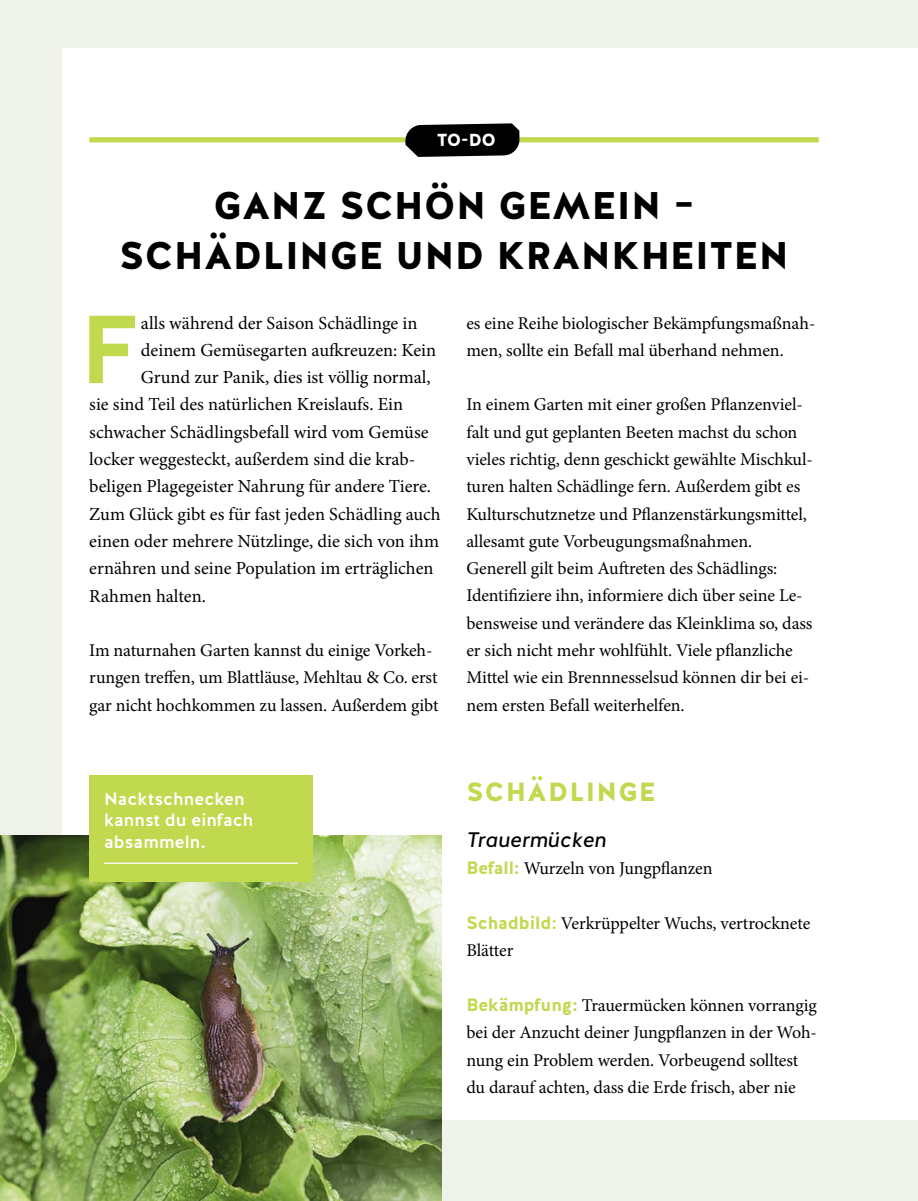
<style>
.page{position:relative;width:918px;height:1201px;background:#fff}
.page>*{position:absolute;margin:0;border:0;box-sizing:border-box;transform-origin:0 0}
.t1{font:700 96.25px "Halis GR";color:#c1d94f}
.t2{font:900 38.5px/49px "Halis GR";letter-spacing:.01em;color:#000;text-align:center}
.t3{font:900 26.25px "Halis GR";letter-spacing:.05em;color:#c1d94f}
.t4{font:italic 21px "Halis GR";color:#000}
.t5{font:18.38px "Minion Pro";color:#000}
.t6{font:17.85px/27.3px "Minion Pro";letter-spacing:-.005em;color:#000}
.t7{font:500 17.85px/21.5px "Halis GR";letter-spacing:.005em;color:#fff}
.t8{font:900 17.32px "Halis GR";color:#fff}
.s1{font-family:"Halis GR";font-weight:700;color:#c1d94f}
.s2{font-family:"Halis GR";font-weight:500;color:#c1d94f}
</style>
<div class="page">
<div style="left:0;top:0;width:918px;height:1200px;background:#eff2e9"></div>
<div style="left:62px;top:48px;width:856px;height:1071px;background:#fff"></div>
<div style="left:89px;top:137px;width:730px;height:5px;background:#c1d94f"></div>
<svg style="left:405px;top:123px;width:114px;height:34px"></svg>
<img style="left:0;top:835px;width:441px;height:365px">
<div style="left:89px;top:775px;width:224px;height:107px;background:#c1d94f"></div>
<hr style="left:104px;top:862px;width:194px;height:1px;background:#fff">
<p class="t8" style="left:437px;top:130px;width:60px;rotate:-1deg">TO-DO</p>
<h2 class="t2" style="left:119px;top:182px;width:671px">GANZ SCHÖN GEMEIN –<br>SCHÄDLINGE UND KRANKHEITEN</h2>
<h1 class="t1" style="left:80px;top:311px;width:63px">F</h1>
<p class="t5" style="left:141px;top:315px;width:278px">alls während der Saison Schädlinge in</p>
<p class="t5" style="left:141px;top:343px;width:297px">deinem Gemüsegarten aufkreuzen: Kein</p>
<p class="t5" style="left:141px;top:370px;width:291px">Grund zur Panik, dies ist völlig normal,</p>
<p class="t5" style="left:89px;top:397px;width:315px">sie sind Teil des natürlichen Kreislaufs. Ein</p>
<p class="t5" style="left:89px;top:424px;width:341px">schwacher Schädlingsbefall wird vom Gemüse</p>
<p class="t5" style="left:89px;top:452px;width:327px">locker weggesteckt, außerdem sind die krab-</p>
<p class="t5" style="left:89px;top:479px;width:343px">beligen Plagegeister Nahrung für andere Tiere.</p>
<p class="t5" style="left:89px;top:506px;width:353px">Zum Glück gibt es für fast jeden Schädling auch</p>
<p class="t5" style="left:89px;top:534px;width:351px">einen oder mehrere Nützlinge, die sich von ihm</p>
<p class="t5" style="left:89px;top:561px;width:346px">ernähren und seine Population im erträglichen</p>
<p class="t5" style="left:89px;top:588px;width:118px">Rahmen halten.</p>
<p class="t6" style="left:89px;top:638px;width:351px">Im naturnahen Garten kannst du einige Vorkeh&shy;rungen treffen, um Blattläuse, Mehltau &amp; Co. erst gar nicht hochkommen zu lassen. Außerdem gibt</p>
<p class="t7" style="left:104px;top:787px;width:151px">Nacktschnecken kannst du einfach absammeln.</p>
<p class="t6" style="left:466px;top:311px;width:350px">es eine Reihe biologischer Bekämpfungsmaßnah&shy;men, sollte ein Befall mal überhand nehmen.</p>
<p class="t6" style="left:466px;top:393px;width:348px">In einem Garten mit einer großen Pflanzenviel&shy;falt und gut geplanten Beeten machst du schon vieles richtig, denn geschickt gewählte Mischkul&shy;turen halten Schädlinge fern. Außerdem gibt es Kulturschutznetze und Pflanzenstärkungsmittel, allesamt gute Vorbeugungsmaßnahmen.<br>Generell gilt beim Auftreten des Schädlings:<br>Identifiziere ihn, informiere dich über seine Le&shy;bensweise und verändere das Kleinklima so, dass er sich nicht mehr wohlfühlt. Viele pflanzliche Mittel wie ein Brennnesselsud können dir bei ei&shy;nem ersten Befall weiterhelfen.</p>
<h3 class="t3" style="left:466px;top:777px;width:191px">SCHÄDLINGE</h3>
<p class="t4" style="left:466px;top:827px;width:141px">Trauermücken</p>
<p class="t6" style="left:466px;top:856px;width:248px"><span class="s1">Befall:</span> Wurzeln von Jungpflanzen</p>
<p class="t6" style="left:466px;top:911px;width:345px"><span class="s1">Schadbild</span><span class="s2">:</span> Verkrüppelter Wuchs, vertrocknete<br>Blätter</p>
<p class="t6" style="left:466px;top:993px;width:352px"><span class="s1">Bekämpfung:</span> Trauermücken können vorrangig bei der Anzucht deiner Jungpflanzen in der Woh&shy;nung ein Problem werden. Vorbeugend solltest du darauf achten, dass die Erde frisch, aber nie</p>
</div>
